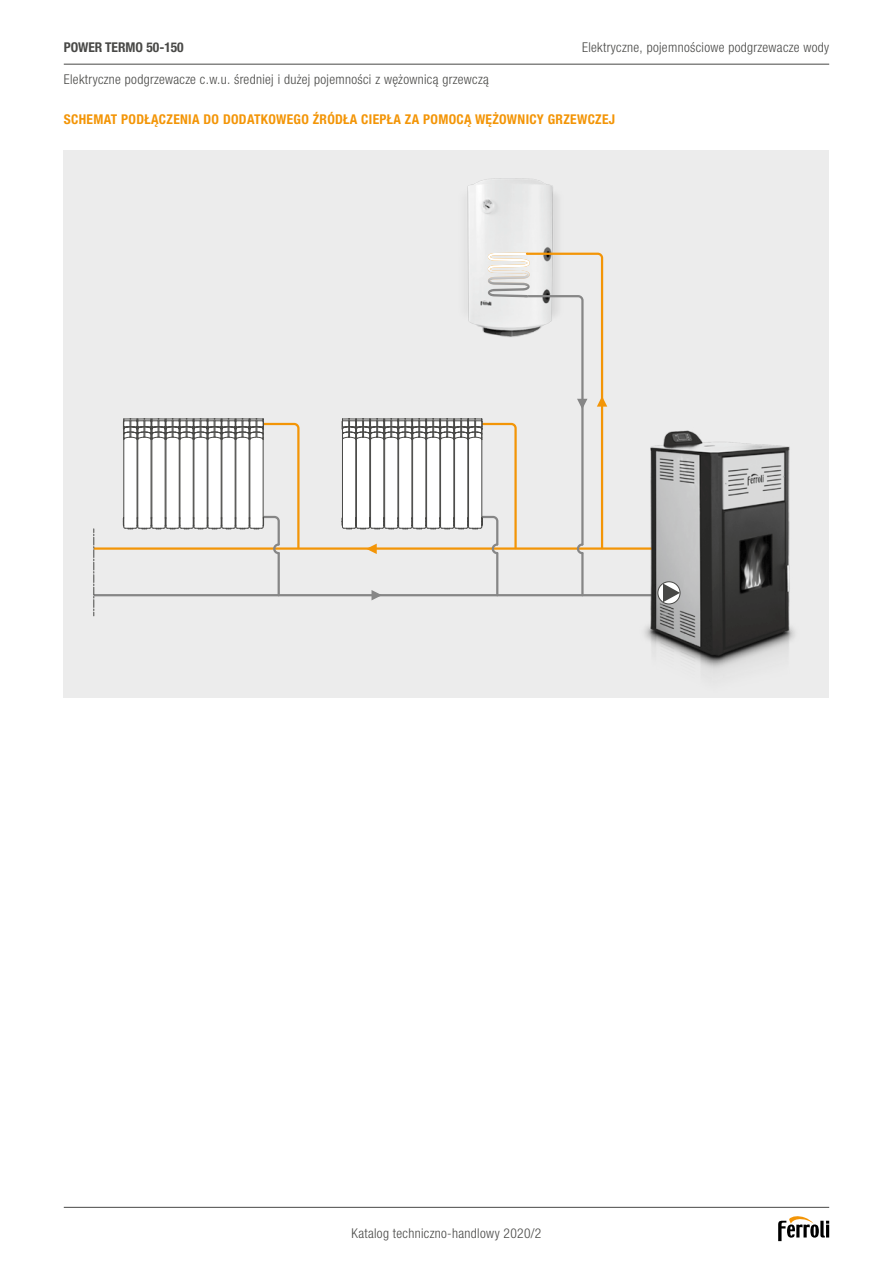
<style>
.page{position:relative;width:893px;height:1263px;background:#fff}
.page>*{position:absolute;margin:0;border:0;box-sizing:border-box;transform-origin:0 0}
.t1{font:300 condensed 13.5px "Helvetica Neue LTW1 G";letter-spacing:.025em;color:#484846}
.t2{font:700 condensed 13.5px "Helvetica Neue LTW1 G";letter-spacing:.025em;color:#f39507}
.t3{font:700 condensed 13.5px "Helvetica Neue LTW1 G";color:#484846}
</style>
<div class="page">
<hr style="left:64px;top:1207px;width:765px;height:1px;background:#484846">
<svg style="left:778px;top:1216px;width:51px;height:25px"></svg>
<hr style="left:64px;top:64px;width:765px;height:1px;background:#484846">
<div style="left:64px;top:150px;width:765px;height:547px;background:#ececec"></div>
<img style="left:467px;top:178px;width:91px;height:73px">
<hr style="left:94px;top:547px;width:572px;height:3px;background:#f39507">
<hr style="left:581px;top:553px;width:3px;height:42px;background:#868686">
<hr style="left:94px;top:594px;width:572px;height:2px;background:#868686">
<svg style="left:371px;top:590px;width:11px;height:10px"></svg>
<img style="left:633px;top:430px;width:162px;height:243px">
<svg style="left:658px;top:582px;width:22px;height:22px"></svg>
<div style="left:657px;top:581px;width:23px;height:23px;border:1px solid #484846;border-radius:50%"></div>
<svg style="left:663px;top:583px;width:17px;height:19px"></svg>
<hr style="left:496px;top:553px;width:2px;height:42px;background:#868686">
<hr style="left:278px;top:553px;width:2px;height:42px;background:#868686">
<svg style="left:94px;top:529px;width:1px;height:87px"></svg>
<svg style="left:341px;top:251px;width:266px;height:304px"></svg>
<svg style="left:123px;top:418px;width:178px;height:137px"></svg>
<p class="t3" style="left:64px;top:39px;width:121px">POWER TERMO 50-150</p>
<p class="t1" style="left:64px;top:71px;width:427px">Elektryczne podgrzewacze c.w.u. średniej i dużej pojemności z wężownicą grzewczą</p>
<p class="t1" style="left:582px;top:40px;width:249px">Elektryczne, pojemnościowe podgrzewacze wody</p>
<p class="t2" style="left:64px;top:112px;width:553px">SCHEMAT PODŁĄCZENIA DO DODATKOWEGO ŹRÓDŁA CIEPŁA ZA POMOCĄ WĘŻOWNICY GRZEWCZEJ</p>
<p class="t1" style="left:351px;top:1225px;width:191px">Katalog techniczno-handlowy 2020/2</p>
</div>
